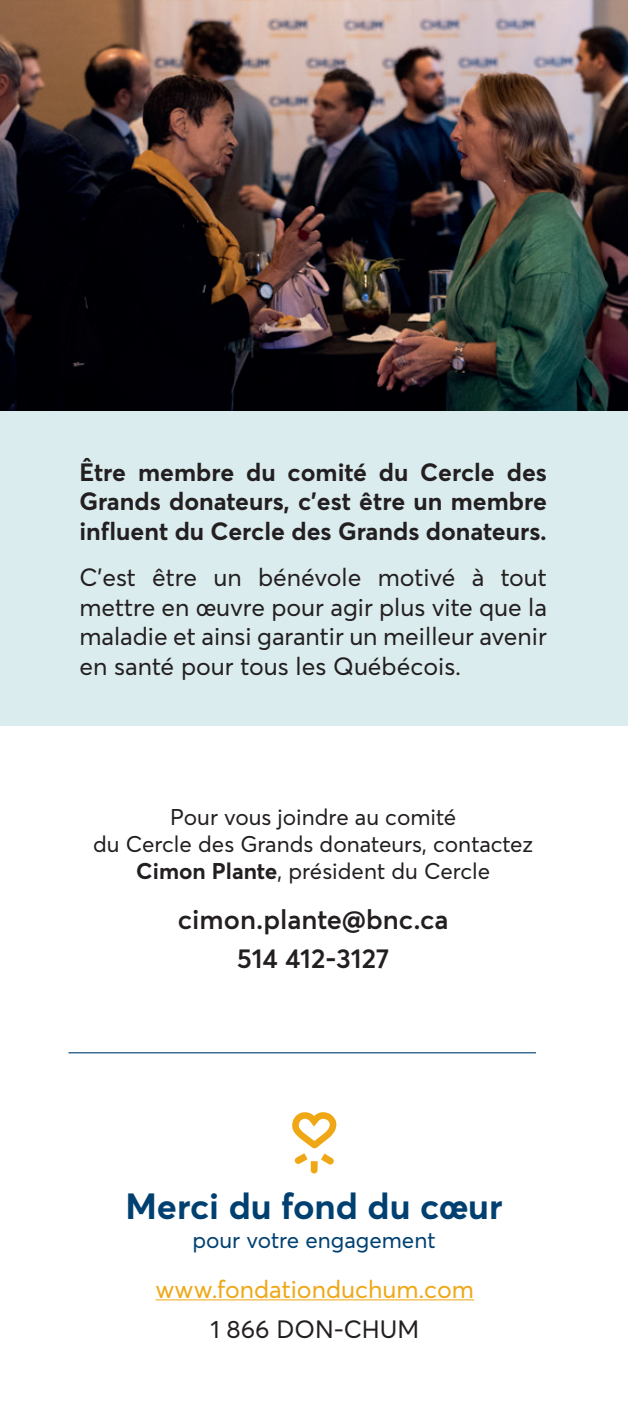
<style>
.page{position:relative;width:628px;height:1418px;background:#fff}
.page>*{position:absolute;margin:0;border:0;box-sizing:border-box;transform-origin:0 0}
.t1{font:700 36px "Averta";color:#004071}
.t2{font:600 27px/39.4px "Averta";color:#231f20;text-align:center}
.t3{font:24.75px/29.7px "Averta";color:#231f20;text-align:justify}
.t4{font:700 24.75px/29.7px "Averta";color:#231f20;text-align:justify}
.t5{font:24.75px "Averta";color:#efa715}
.t6{font:22.5px/27px "Averta";color:#231f20;text-align:center}
.t7{font:22.5px "Averta";color:#004071}
.s1{font-weight:700}
</style>
<div class="page">
<div style="left:0;top:0;width:628px;height:725px;background:#dbecee"></div>
<svg style="left:292px;top:1112px;width:45px;height:61px"></svg>
<hr style="left:156px;top:1299px;width:318px;height:1px;background:#efa715">
<hr style="left:68px;top:1052px;width:468px;height:1px;background:#004071">
<img style="left:0;top:0;width:628px;height:411px">
<p class="t4" style="left:79px;top:456px;width:469px">Être membre du comité du Cercle des Grands donateurs, c’est être un membre influent du Cercle des Grands donateurs.</p>
<p class="t3" style="left:79px;top:562px;width:469px">C’est être un bénévole motivé à tout mettre en œuvre pour agir plus vite que la maladie et ainsi garantir un meilleur avenir en santé pour tous les Québécois.</p>
<p class="t6" style="left:93px;top:803px;width:441px">Pour vous joindre au comité<br>du Cercle des Grands donateurs, contactez<br><span class="s1">Cimon Plante</span>, président du Cercle</p>
<p class="t2" style="left:178px;top:899px;width:272px">cimon.plante@bnc.ca<br>514 412-3127</p>
<h1 class="t1" style="left:125px;top:1183px;width:379px">Merci du fond du cœur</h1>
<p class="t7" style="left:192px;top:1226px;width:245px">pour votre engagement</p>
<p class="t5" style="left:156px;top:1273px;width:320px">www.fondationduchum.com</p>
<p class="t3" style="left:210px;top:1313px;width:210px">1 866 DON-CHUM</p>
</div>
